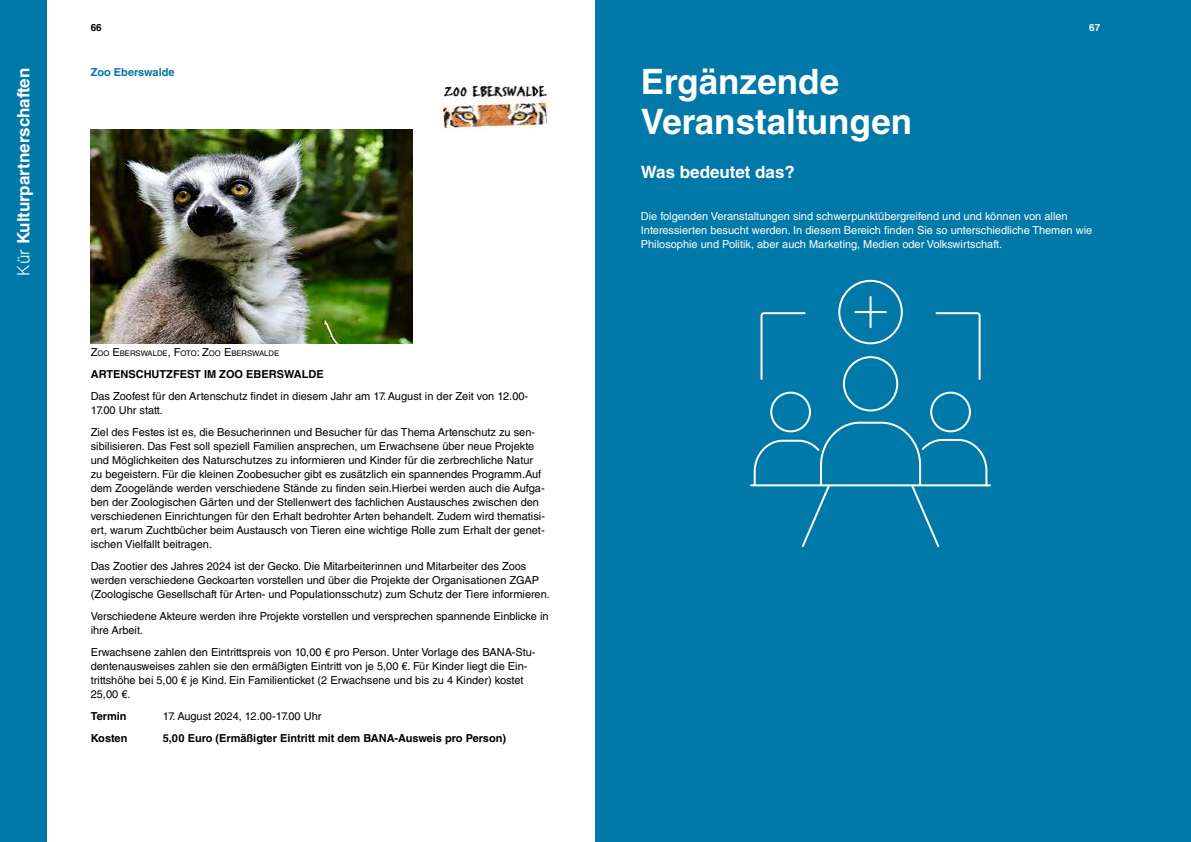
<style>
.page{position:relative;width:1191px;height:842px;background:#fff}
.page>*{position:absolute;margin:0;border:0;box-sizing:border-box;transform-origin:0 0}
.t1{font:700 35px/40px "Helvetica LT Std";color:#fff}
.t2{font:700 17px "Helvetica LT Std";color:#fff}
.t3{font:11px/14px "Helvetica LT Std";color:#000}
.t4{font:11px/14px "Helvetica LT Std";color:#fff}
.t5{font:700 11px "Helvetica LT Std";color:#000}
.t6{font:700 11px "Helvetica LT Std";color:#0078a8}
.t7{font:700 10px "Helvetica LT Std";color:#000}
.t8{font:700 10px "Helvetica LT Std";color:#fff}
.t9{font:7.7px "Helvetica LT Std";color:#000}
.s1{font-weight:300}
.s2{font-size:11px}
</style>
<div class="page">
<div style="left:0;top:0;width:47px;height:842px;background:#0078a8"></div>
<img style="left:439px;top:84px;width:111px;height:45px">
<img style="left:91px;top:129px;width:322px;height:214px">
<div style="left:595px;top:0;width:596px;height:842px;background:#0078a8"></div>
<svg style="left:760px;top:312px;width:46px;height:68px"></svg>
<hr style="left:751px;top:484px;width:239px;height:2px;background:#fff">
<div style="left:770px;top:392px;width:41px;height:40px;border:2px solid #fff;border-radius:50%"></div>
<div style="left:930px;top:392px;width:41px;height:40px;border:2px solid #fff;border-radius:50%"></div>
<div style="left:843px;top:356px;width:55px;height:55px;border:2px solid #fff;border-radius:50%"></div>
<svg style="left:935px;top:312px;width:46px;height:68px"></svg>
<svg style="left:752px;top:421px;width:236px;height:126px"></svg>
<div style="left:838px;top:280px;width:64px;height:64px;border:2px solid #fff;border-radius:50%"></div>
<hr style="left:855px;top:311px;width:30px;height:2px;background:#fff">
<hr style="left:869px;top:297px;width:2px;height:30px;background:#fff">
<h2 class="t2" style="left:13px;top:276px;width:209px;rotate:-90deg"><span class="s1">Kür</span> Kulturpartnerschaften</h2>
<p class="t7" style="left:91px;top:22px;width:13px">66</p>
<p class="t8" style="left:1089px;top:22px;width:13px">67</p>
<p class="t6" style="left:91px;top:65px;width:85px">Zoo Eberswalde</p>
<h1 class="t1" style="left:641px;top:61px;width:273px">Ergänzende<br>Veranstaltungen</h1>
<h2 class="t2" style="left:641px;top:162px;width:155px">Was bedeutet das?</h2>
<p class="t4" style="left:641px;top:209px;width:453px">Die folgenden Veranstaltungen sind schwerpunktübergreifend und und können von allen<br>Interessierten besucht werden. In diesem Bereich finden Sie so unterschiedliche Themen wie<br>Philosophie und Politik, aber auch Marketing, Medien oder Volkswirtschaft.</p>
<p class="t9" style="left:91px;top:349px;width:190px"><span class="s2">Z</span>OO <span class="s2">E</span>BERSWALDE<span class="s2">, F</span>OTO<span class="s2">: Z</span>OO <span class="s2">E</span>BERSWALDE</p>
<p class="t5" style="left:91px;top:367px;width:234px">ARTENSCHUTZFEST IM ZOO EBERSWALDE</p>
<p class="t3" style="left:91px;top:389px;width:439px">Das Zoofest für den Artenschutz findet in diesem Jahr am 17. August in der Zeit von 12.00-<br>17.00 Uhr statt.</p>
<p class="t3" style="left:91px;top:425px;width:456px">Ziel des Festes ist es, die Besucherinnen und Besucher für das Thema Artenschutz zu sen&shy;sibilisieren. Das Fest soll speziell Familien ansprechen, um Erwachsene über neue Projekte und Möglichkeiten des Naturschutzes zu informieren und Kinder für die zerbrechliche Natur zu begeistern. Für die kleinen Zoobesucher gibt es zusätzlich ein spannendes Programm.Auf dem Zoogelände werden verschiedene Stände zu finden sein.Hierbei werden auch die Aufga&shy;ben der Zoologischen Gärten und der Stellenwert des fachlichen Austausches zwischen den verschiedenen Einrichtungen für den Erhalt bedrohter Arten behandelt. Zudem wird thematisi&shy;ert, warum Zuchtbücher beim Austausch von Tieren eine wichtige Rolle zum Erhalt der genet&shy;ischen Vielfallt beitragen.</p>
<p class="t3" style="left:91px;top:559px;width:460px">Das Zootier des Jahres 2024 ist der Gecko. Die Mitarbeiterinnen und Mitarbeiter des Zoos werden verschiedene Geckoarten vorstellen und über die Projekte der Organisationen ZGAP (Zoologische Gesellschaft für Arten- und Populationsschutz) zum Schutz der Tiere informieren.</p>
<p class="t3" style="left:91px;top:609px;width:459px">Verschiedene Akteure werden ihre Projekte vorstellen und versprechen spannende Einblicke in ihre Arbeit.</p>
<p class="t3" style="left:91px;top:645px;width:446px">Erwachsene zahlen den Eintrittspreis von 10,00 € pro Person. Unter Vorlage des BANA-Stu&shy;dentenausweises zahlen sie den ermäßigten Eintritt von je 5,00 €. Für Kinder liegt die Ein&shy;trittshöhe bei 5,00 € je Kind. Ein Familienticket (2 Erwachsene und bis zu 4 Kinder) kostet 25,00 €.</p>
<p class="t5" style="left:91px;top:709px;width:37px">Termin</p>
<p class="t3" style="left:163px;top:709px;width:160px">17. August 2024, 12.00-17.00 Uhr</p>
<p class="t5" style="left:91px;top:731px;width:38px">Kosten</p>
<p class="t5" style="left:163px;top:731px;width:345px">5,00 Euro (Ermäßigter Eintritt mit dem BANA-Ausweis pro Person)</p>
</div>
